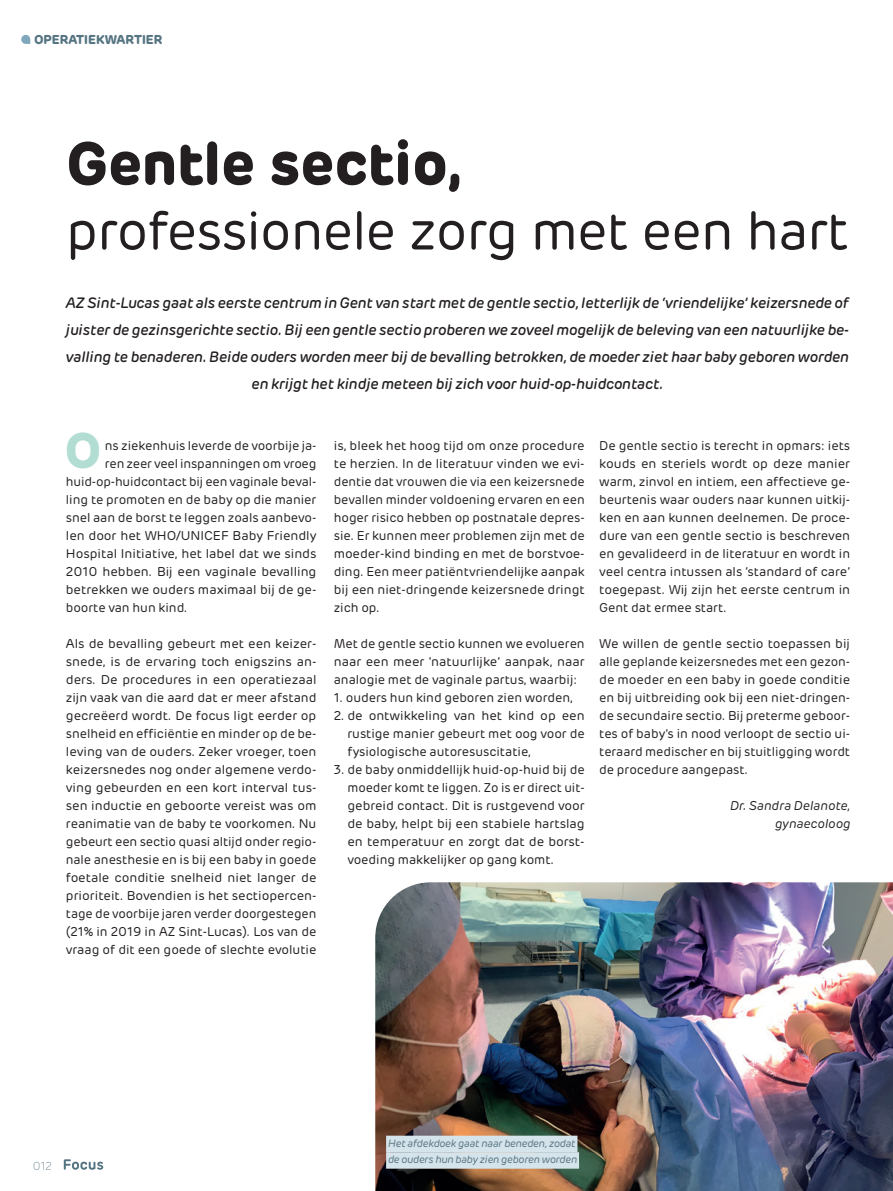
<style>
.page{position:relative;width:893px;height:1191px;background:#fff}
.page>*{position:absolute;margin:0;border:0;box-sizing:border-box;transform-origin:0 0}
.Titel{font:700 60px "Rubrik";color:#231f20}
.Titel-2{font:54px "Rubrik New";letter-spacing:-.02em;color:#231f20}
.t1{font:800 49.5px "Rubrik New";color:#b1ddd3}
.Inleiding{font:italic 500 15px/27px "Rubrik";letter-spacing:-.01em;color:#231f20;text-align:center}
.Broodtekst{font:12.75px/18px "Rubrik";color:#231f20;text-align:justify}
.Broodtekst-2{font:italic 12.75px "Rubrik New";color:#231f20}
.Rubriek{font:700 12.75px "Rubrik";color:#557482}
.t2{font:200 11.55px "Rubrik New";color:#557482}
.Fotobijschrift{font:italic 10.5px "Rubrik";letter-spacing:-.015em;color:#557482}
</style>
<div class="page">
<img style="left:375px;top:882px;width:518px;height:309px">
<svg style="left:64px;top:1159px;width:39px;height:10px"></svg>
<svg style="left:21px;top:35px;width:9px;height:9px"></svg>
<div style="left:386px;top:1135px;width:191px;height:17px;background:#d5e3ea"></div>
<div style="left:386px;top:1152px;width:193px;height:16px;background:#d5e3ea"></div>
<p class="Rubriek" style="left:34px;top:31px;width:130px">OPERATIEKWARTIER</p>
<p class="Titel" style="left:66px;top:125px;width:398px">Gentle sectio,</p>
<p class="Titel-2" style="left:66px;top:198px;width:784px">professionele zorg met een hart</p>
<p class="Inleiding" style="left:66px;top:290px;width:785px">AZ Sint-Lucas gaat als eerste centrum in Gent van start met de gentle sectio, letterlijk de ‘vriendelijke’ keizersnede of juister de gezinsgerichte sectio. Bij een gentle sectio proberen we zoveel mogelijk de beleving van een natuurlijke be&shy;valling te benaderen. Beide ouders worden meer bij de bevalling betrokken, de moeder ziet haar baby geboren worden en krijgt het kindje meteen bij zich voor huid-op-huidcontact.</p>
<p class="t1" style="left:65px;top:419px;width:38px">O</p>
<p class="Broodtekst" style="left:334px;top:437px;width:252px">is, bleek het hoog tijd om onze procedure te herzien. In de literatuur vinden we evi&shy;dentie dat vrouwen die via een keizersnede bevallen minder voldoening ervaren en een hoger risico hebben op postnatale depres&shy;sie. Er kunnen meer problemen zijn met de moeder-kind binding en met de borstvoe&shy;ding. Een meer patiëntvriendelijke aanpak bij een niet-dringende keizersnede dringt zich op.</p>
<p class="Broodtekst" style="left:334px;top:635px;width:252px">Met de gentle sectio kunnen we evolueren naar een meer ‘natuurlijke’ aanpak, naar analogie met de vaginale partus, waarbij:</p>
<p class="Broodtekst" style="left:334px;top:689px;width:241px">1. ouders hun kind geboren zien worden,</p>
<p class="Broodtekst" style="left:347px;top:707px;width:239px;text-indent:-14px">2. de ontwikkeling van het kind op een rustige manier gebeurt met oog voor de fysiologische autoresuscitatie,</p>
<p class="Broodtekst" style="left:347px;top:761px;width:239px;text-indent:-14px">3. de baby onmiddellijk huid-op-huid bij de moeder komt te liggen. Zo is er direct uit&shy;gebreid contact. Dit is rustgevend voor de baby, helpt bij een stabiele hartslag en temperatuur en zorgt dat de borst&shy;voeding makkelijker op gang komt.</p>
<p class="Broodtekst" style="left:105px;top:437px;width:213px">ns ziekenhuis leverde de voorbije ja-</p>
<p class="Broodtekst" style="left:105px;top:455px;width:213px">ren zeer veel inspanningen om vroeg</p>
<p class="Broodtekst" style="left:66px;top:473px;width:252px">huid-op-huidcontact bij een vaginale beval-</p>
<p class="Broodtekst" style="left:66px;top:491px;width:252px">ling te promoten en de baby op die manier</p>
<p class="Broodtekst" style="left:66px;top:509px;width:252px">snel aan de borst te leggen zoals aanbevo-</p>
<p class="Broodtekst" style="left:66px;top:527px;width:252px">len door het WHO/UNICEF Baby Friendly</p>
<p class="Broodtekst" style="left:66px;top:545px;width:252px">Hospital Initiative, het label dat we sinds</p>
<p class="Broodtekst" style="left:66px;top:563px;width:252px">2010 hebben. Bij een vaginale bevalling</p>
<p class="Broodtekst" style="left:66px;top:581px;width:252px">betrekken we ouders maximaal bij de ge-</p>
<p class="Broodtekst" style="left:66px;top:599px;width:123px">boorte van hun kind.</p>
<p class="Broodtekst" style="left:66px;top:635px;width:252px">Als de bevalling gebeurt met een keizer&shy;snede, is de ervaring toch enigszins an&shy;ders. De procedures in een operatiezaal zijn vaak van die aard dat er meer afstand gecreëerd wordt. De focus ligt eerder op snelheid en efficiëntie en minder op de be&shy;leving van de ouders. Zeker vroeger, toen keizersnedes nog onder algemene verdo&shy;ving gebeurden en een kort interval tus&shy;sen inductie en geboorte vereist was om reanimatie van de baby te voorkomen. Nu gebeurt een sectio quasi altijd onder regio&shy;nale anesthesie en is bij een baby in goede foetale conditie snelheid niet langer de prioriteit. Bovendien is het sectiopercen&shy;tage de voorbije jaren verder doorgestegen (21% in 2019 in AZ Sint-Lucas). Los van de vraag of dit een goede of slechte evolutie</p>
<p class="Broodtekst" style="left:599px;top:437px;width:252px">De gentle sectio is terecht in opmars: iets kouds en steriels wordt op deze manier warm, zinvol en intiem, een affectieve ge&shy;beurtenis waar ouders naar kunnen uitkij&shy;ken en aan kunnen deelnemen. De proce&shy;dure van een gentle sectio is beschreven en gevalideerd in de literatuur en wordt in veel centra intussen als ‘standard of care’ toegepast. Wij zijn het eerste centrum in Gent dat ermee start.</p>
<p class="Broodtekst" style="left:599px;top:635px;width:252px">We willen de gentle sectio toepassen bij alle geplande keizersnedes met een gezon&shy;de moeder en een baby in goede conditie en bij uitbreiding ook bij een niet-dringen&shy;de secundaire sectio. Bij preterme geboor&shy;tes of baby’s in nood verloopt de sectio ui&shy;teraard medischer en bij stuitligging wordt de procedure aangepast.</p>
<p class="Broodtekst-2" style="left:729px;top:798px;width:122px">Dr. Sandra Delanote,</p>
<p class="Broodtekst-2" style="left:774px;top:816px;width:77px">gynaecoloog</p>
<p class="t2" style="left:33px;top:1159px;width:21px">012</p>
<p class="Fotobijschrift" style="left:388px;top:1137px;width:189px">Het afdekdoek gaat naar beneden, zodat</p>
<p class="Fotobijschrift" style="left:388px;top:1153px;width:191px">de ouders hun baby zien geboren worden</p>
</div>
